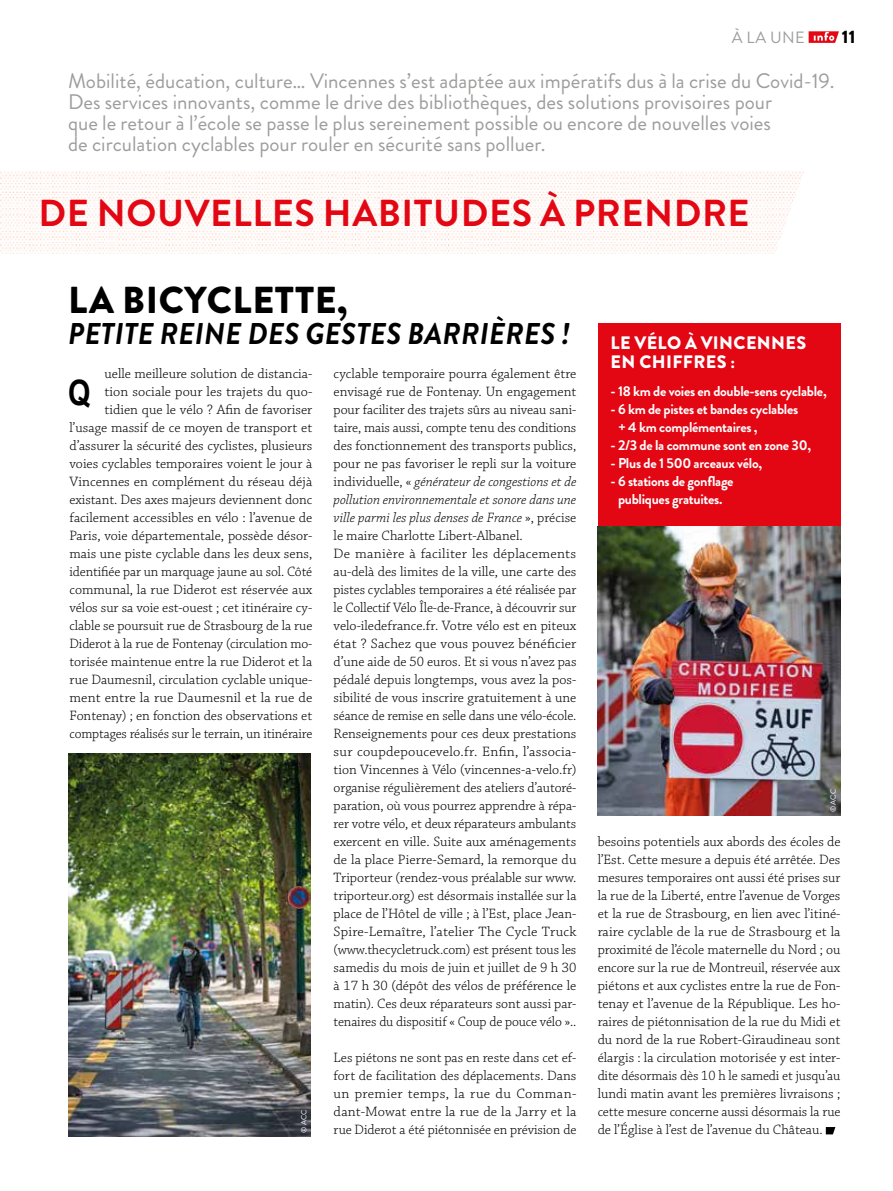
<style>
.page{position:relative;width:893px;height:1191px;background:#fff}
.page>*{position:absolute;margin:0;border:0;box-sizing:border-box;transform-origin:0 0}
.t1{font:700 37.5px "Brandon Grotesque";letter-spacing:.015em;color:#e30613}
.t2{font:900 37.5px "Brandon Grotesque";letter-spacing:.015em;color:#000}
.t3{font:700 34.95px "Arial Narrow";color:#000}
.t4{font:italic 700 30px "Brandon Grotesque";letter-spacing:.01em;color:#000}
.t5{font:21px/21px "Brandon Grotesque";color:#9d9d9c}
.t6{font:900 18px/19.5px "Brandon Grotesque";letter-spacing:.02em;color:#fff}
.t7{font:900 18px "Brandon Grotesque";color:#000}
.t8{font:16.35px "Brandon Grotesque";color:#9d9d9c}
.t9{font:300 14.25px/18px "Chaparral Pro";color:#000;text-align:justify}
.t10{font:700 14.25px/18px "Brandon Grotesque";letter-spacing:-.02em;color:#fff}
.t11{font:7.5px "Brandon Grotesque";letter-spacing:-.005em;color:#fff}
.s1{font-style:italic}
</style>
<div class="page">
<svg style="left:826px;top:1127px;width:9px;height:7px"></svg>
<div style="left:598px;top:323px;width:242px;height:492px;background:#e30613"></div>
<img style="left:0;top:171px;width:804px;height:81px">
<img style="left:598px;top:526px;width:242px;height:290px">
<img style="left:68px;top:753px;width:243px;height:384px">
<svg style="left:809px;top:31px;width:30px;height:12px"></svg>
<p class="t8" style="left:732px;top:26px;width:75px">À LA UNE</p>
<p class="t7" style="left:842px;top:24px;width:15px">11</p>
<p class="t5" style="left:68px;top:71px;width:768px">Mobilité, éducation, culture… Vincennes s’est adaptée aux impératifs dus à la crise du Covid-19.<br>Des services innovants, comme le drive des bibliothèques, des solutions provisoires pour<br>que le retour à l’école se passe le plus sereinement possible ou encore de nouvelles voies<br>de circulation cyclables pour rouler en sécurité sans polluer.</p>
<h1 class="t1" style="left:39px;top:186px;width:713px">DE NOUVELLES HABITUDES À PRENDRE</h1>
<h1 class="t2" style="left:68px;top:273px;width:281px">LA BICYCLETTE,</h1>
<h3 class="t4" style="left:68px;top:313px;width:504px">PETITE REINE DES GESTES BARRIÈRES !</h3>
<p class="t9" style="left:70px;top:365px;width:244px;text-align:right">uelle meilleure solution de distancia-<br>tion sociale pour les trajets du quo&shy;tidien que le vélo ? Afin de favoriser l’usage massif de ce moyen de transport et d’assurer la sécurité des cyclistes, plusieurs voies cyclables temporaires voient le jour à Vincennes en complément du réseau déjà existant. Des axes majeurs deviennent donc facilement accessibles en vélo : l’avenue de Paris, voie départementale, possède désor&shy;mais une piste cyclable dans les deux sens, identifiée par un marquage jaune au sol. Côté communal, la rue Diderot est réservée aux vélos sur sa voie est-ouest ; cet itinéraire cy&shy;clable se poursuit rue de Strasbourg de la rue Diderot à la rue de Fontenay (circulation mo&shy;torisée maintenue entre la rue Diderot et la rue Daumesnil, circulation cyclable unique&shy;ment entre la rue Daumesnil et la rue de Fontenay) ; en fonction des observations et comptages réalisés sur le terrain, un itinéraire</p>
<p class="t9" style="left:334px;top:365px;width:244px;text-align:left">cyclable temporaire pourra également être envisagé rue de Fontenay. Un engagement pour faciliter des trajets sûrs au niveau sani&shy;taire, mais aussi, compte tenu des conditions des fonctionnement des transports publics, pour ne pas favoriser le repli sur la voiture individuelle, « <span class="s1">générateur de congestions et de pollution environnementale et sonore dans une ville parmi les plus denses de France</span> », précise le maire Charlotte Libert-Albanel.<br>De manière à faciliter les déplacements au-delà des limites de la ville, une carte des pistes cyclables temporaires a été réalisée par le Collectif Vélo Île-de-France, à découvrir sur velo-iledefrance.fr. Votre vélo est en piteux état ? Sachez que vous pouvez bénéficier d’une aide de 50 euros. Et si vous n’avez pas pédalé depuis longtemps, vous avez la pos&shy;sibilité de vous inscrire gratuitement à une séance de remise en selle dans une vélo-école.<br>Renseignements pour ces deux prestations sur coupdepoucevelo.fr. Enfin, l’associa&shy;tion Vincennes à Vélo (vincennes-a-velo.fr) organise régulièrement des ateliers d’autoré&shy;paration, où vous pourrez apprendre à répa&shy;rer votre vélo, et deux réparateurs ambulants exercent en ville. Suite aux aménagements de la place Pierre-Semard, la remorque du Triporteur (rendez-vous préalable sur www. triporteur.org) est désormais installée sur la place de l’Hôtel de ville ; à l’Est, place Jean-Spire-Lemaître, l’atelier The Cycle Truck (www.thecycletruck.com) est présent tous les samedis du mois de juin et juillet de 9 h 30 à 17 h 30 (dépôt des vélos de préférence le matin). Ces deux réparateurs sont aussi par&shy;tenaires du dispositif « Coup de pouce vélo »..</p>
<p class="t9" style="left:334px;top:1049px;width:244px">Les piétons ne sont pas en reste dans cet ef&shy;fort de facilitation des déplacements. Dans un premier temps, la rue du Comman&shy;dant-Mowat entre la rue de la Jarry et la rue Diderot a été piétonnisée en prévision de</p>
<h2 class="t3" style="left:68px;top:366px;width:24px">Q</h2>
<p class="t11" style="left:299px;top:1132px;width:25px;rotate:-90deg">© ACC</p>
<p class="t6" style="left:610px;top:333px;width:197px">LE VÉLO À VINCENNES<br>EN CHIFFRES :</p>
<p class="t10" style="left:610px;top:382px;width:218px">- 18 km de voies en double-sens cyclable,</p>
<p class="t10" style="left:618px;top:400px;width:182px;text-indent:-8px">- 6 km de pistes et bandes cyclables + 4 km complémentaires ,</p>
<p class="t10" style="left:610px;top:436px;width:202px">- 2/3 de la commune sont en zone 30,</p>
<p class="t10" style="left:610px;top:454px;width:153px">- Plus de 1 500 arceaux vélo,</p>
<p class="t10" style="left:610px;top:472px;width:125px;text-align:center">- 6 stations de gonflage publiques gratuites.</p>
<p class="t11" style="left:828px;top:812px;width:25px;rotate:-90deg">© ACC</p>
<p class="t9" style="left:598px;top:833px;width:244px">besoins potentiels aux abords des écoles de l’Est. Cette mesure a depuis été arrêtée. Des mesures temporaires ont aussi été prises sur la rue de la Liberté, entre l’avenue de Vorges et la rue de Strasbourg, en lien avec l’itiné&shy;raire cyclable de la rue de Strasbourg et la proximité de l’école maternelle du Nord ; ou encore sur la rue de Montreuil, réservée aux piétons et aux cyclistes entre la rue de Fon&shy;tenay et l’avenue de la République. Les ho&shy;raires de piétonnisation de la rue du Midi et du nord de la rue Robert-Giraudineau sont élargis : la circulation motorisée y est inter&shy;dite désormais dès 10 h le samedi et jusqu’au lundi matin avant les premières livraisons ; cette mesure concerne aussi désormais la rue de l’Église à l’est de l’avenue du Château.</p>
</div>
